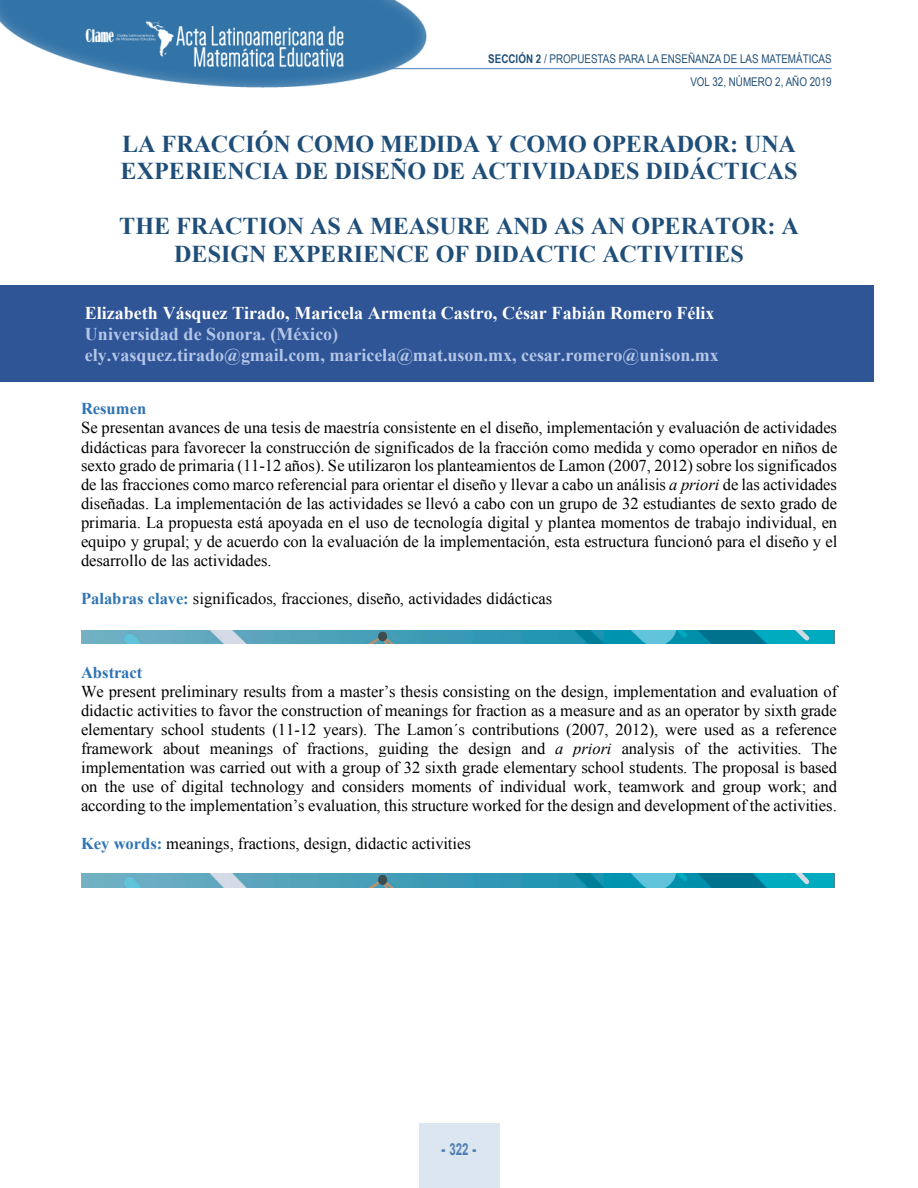
<style>
.page{position:relative;width:918px;height:1188px;background:#fff}
.page>*{position:absolute;margin:0;border:0;box-sizing:border-box;transform-origin:0 0}
.t1{font:700 24.15px/27.8px "Times New Roman";letter-spacing:-.005em;color:#1f4e79}
.t2{font:700 18px/20.5px "Times New Roman";color:#b4c6e7}
.t3{font:700 18px "Times New Roman";color:#fff}
.t4{font:16.5px/18.9px "Times New Roman";color:#000;text-align:justify}
.t5{font:700 16.5px "Times New Roman";letter-spacing:-.005em;color:#2e74b5}
.t6{font:700 16.5px "Arial";color:#4f80b4;scale:.7 1}
.t7{font:12px/23px "Arial Narrow";color:#214f77;text-align:right}
.s1{font-weight:700}
.s2{font-style:italic}
.s3{font-weight:700;color:#2e74b5}
.s4{font-weight:900}
</style>
<div class="page">
<img style="left:0;top:0;width:435px;height:88px">
<hr style="left:389px;top:68px;width:443px;height:1px;background:#4f80b4">
<div style="left:419px;top:1123px;width:80px;height:65px;background:#dce6f0"></div>
<img style="left:81px;top:630px;width:753px;height:14px">
<img style="left:81px;top:874px;width:753px;height:13px">
<div style="left:0;top:285px;width:873px;height:97px;background:#2f5597"></div>
<p class="t7" style="left:488px;top:47px;width:345px"><span class="s1">SECCIÓN 2</span> / PROPUESTAS PARA LA ENSEÑANZA DE LAS MATEMÁTICAS<br>VOL 32, NÚMERO 2, AÑO 2019</p>
<h1 class="t1" style="left:121px;top:130px;width:678px">LA FRACCIÓN COMO MEDIDA Y COMO OPERADOR: UNA<br>EXPERIENCIA DE DISEÑO DE ACTIVIDADES DIDÁCTICAS</h1>
<h1 class="t1" style="left:119px;top:212px;width:681px;text-align:center">THE FRACTION AS A MEASURE AND AS AN OPERATOR: A<br>DESIGN EXPERIENCE OF DIDACTIC ACTIVITIES</h1>
<p class="t3" style="left:85px;top:303px;width:631px">Elizabeth Vásquez Tirado, Maricela Armenta Castro, César Fabián Romero Félix</p>
<p class="t2" style="left:85px;top:324px;width:635px">Universidad de Sonora. (México)<br>ely.vasquez.tirado@gmail.com, maricela@mat.uson.mx, cesar.romero@unison.mx</p>
<p class="t5" style="left:81px;top:400px;width:67px">Resumen</p>
<p class="t4" style="left:81px;top:418px;width:758px">Se presentan avances de una tesis de maestría consistente en el diseño, implementación y evaluación de actividades didácticas para favorecer la construcción de significados de la fracción como medida y como operador en niños de sexto grado de primaria (11-12 años). Se utilizaron los planteamientos de Lamon (2007, 2012) sobre los significados de las fracciones como marco referencial para orientar el diseño y llevar a cabo un análisis <span class="s2">a priori</span> de las actividades diseñadas. La implementación de las actividades se llevó a cabo con un grupo de 32 estudiantes de sexto grado de primaria. La propuesta está apoyada en el uso de tecnología digital y plantea momentos de trabajo individual, en equipo y grupal; y de acuerdo con la evaluación de la implementación, esta estructura funcionó para el diseño y el desarrollo de las actividades.</p>
<p class="t4" style="left:81px;top:589px;width:473px"><span class="s3">Palabras clave:</span> significados, fracciones, diseño, actividades didácticas</p>
<p class="t5" style="left:81px;top:663px;width:63px">Abstract</p>
<p class="t4" style="left:81px;top:682px;width:758px">We present preliminary results from a master’s thesis consisting on the design, implementation and evaluation of didactic activities to favor the construction of meanings for fraction as a measure and as an operator by sixth grade elementary school students (11-12 years). The Lamon´s contributions (2007, 2012), were used as a reference framework about meanings of fractions, guiding the design and <span class="s2">a priori</span> analysis of the activities. The implementation was carried out with a group of 32 sixth grade elementary school students. The proposal is based on the use of digital technology and considers moments of individual work, teamwork and group work; and according to the implementation’s evaluation, this structure worked for the design and development of the activities.</p>
<p class="t4" style="left:81px;top:834px;width:391px"><span class="s3">Key words:</span> meanings, fractions, design, didactic activities</p>
<p class="t6" style="left:442px;top:1140px;width:51px"><span class="s4">-</span> 322 <span class="s4">-</span></p>
</div>
